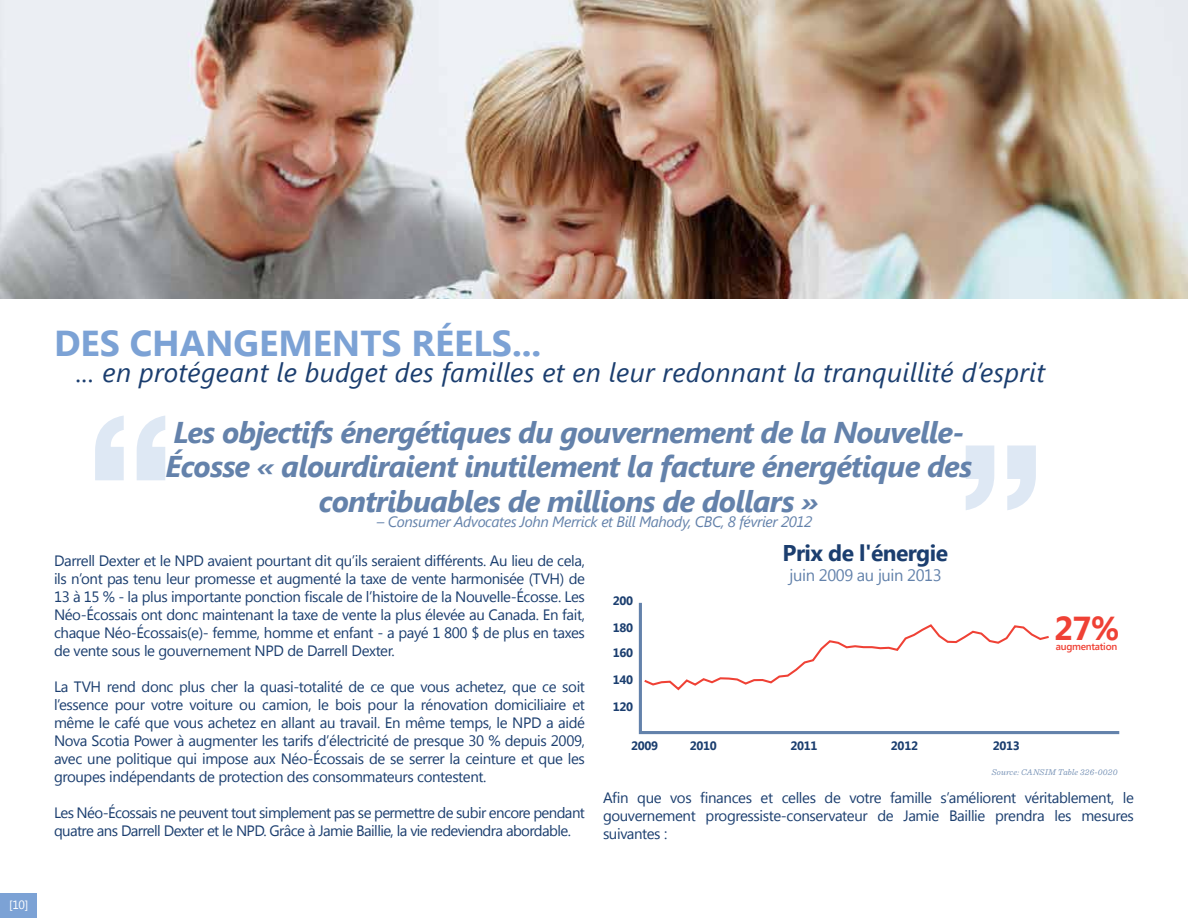
<style>
.page{position:relative;width:1188px;height:918px;background:#fff}
.page>*{position:absolute;margin:0;border:0;box-sizing:border-box;transform-origin:0 0}
.t1{font:800 180px "Helvetica Neue LT Std";color:#7ca2d5}
.t2{font:700 36px "Segoe UI";color:#7ca2d5}
.t3{font:700 33.15px "Segoe UI";color:#ef4135}
.t4{font:italic 700 30px/34.5px "Segoe UI";letter-spacing:-.025em;color:#6482ab;text-align:center}
.t5{font:italic 27px "Segoe UI";letter-spacing:.01em;color:#1b3e6f}
.t6{font:700 22.8px "Segoe UI";letter-spacing:-.025em;color:#1b3e6f}
.t7{font:16.5px "Segoe UI";letter-spacing:-.025em;color:#6382ab}
.t8{font:15px/18px "Segoe UI";letter-spacing:-.04em;color:#1b3e6f;text-align:justify}
.t9{font:italic 15px "Segoe UI";letter-spacing:-.025em;color:#6482ab}
.t10{font:700 12.15px/25.3px "Segoe UI";letter-spacing:-.025em;color:#1b3e6f}
.t11{font:12px "Segoe UI";color:#fff}
.t12{font:600 10.05px "Segoe UI";letter-spacing:-.025em;color:#ef4135}
.t13{font:italic 300 8.7px "Sentinel";letter-spacing:.025em;color:#6382ab}
</style>
<div class="page">
<img style="left:0;top:0;width:1188px;height:299px">
<svg style="left:638px;top:602px;width:482px;height:133px"></svg>
<div style="left:0;top:893px;width:37px;height:25px;background:#7ca2d5"></div>
<p class="t11" style="left:9px;top:896px;width:21px">[10]</p>
<h2 class="t2" style="left:54px;top:318px;width:489px">DES CHANGEMENTS RÉELS...</h2>
<h3 class="t5" style="left:76px;top:354px;width:970px">... en protégeant le budget des familles et en leur redonnant la tranquillité d’esprit</h3>
<h1 class="t1" style="left:85px;top:373px;width:91px">“</h1>
<h3 class="t4" style="left:166px;top:413px;width:808px">Les objectifs énergétiques du gouvernement de la Nouvelle-<br>Écosse « alourdiraient inutilement la facture énergétique des contribuables de millions de dollars »</h3>
<p class="t9" style="left:377px;top:511px;width:437px">– Consumer Advocates John Merrick et Bill Mahody, CBC, 8 février 2012</p>
<h3 class="t6" style="left:783px;top:536px;width:167px">PRIX DE L'ÉNERGIE</h3>
<h1 class="t1" style="left:956px;top:403px;width:91px">”</h1>
<p class="t8" style="left:54px;top:551px;width:533px">Darrell Dexter et le NPD avaient pourtant dit qu’ils seraient différents. Au lieu de cela, ils n’ont pas tenu leur promesse et augmenté la taxe de vente harmonisée (TVH) de 13 à 15 % - la plus importante ponction fiscale de l’histoire de la Nouvelle-Écosse. Les Néo-Écossais ont donc maintenant la taxe de vente la plus élevée au Canada. En fait, chaque Néo-Écossais(e)- femme, homme et enfant - a payé 1 800 $ de plus en taxes de vente sous le gouvernement NPD de Darrell Dexter.</p>
<p class="t8" style="left:54px;top:677px;width:533px">La TVH rend donc plus cher la quasi-totalité de ce que vous achetez, que ce soit l’essence pour votre voiture ou camion, le bois pour la rénovation domiciliaire et même le café que vous achetez en allant au travail. En même temps, le NPD a aidé Nova Scotia Power à augmenter les tarifs d’électricité de presque 30 % depuis 2009, avec une politique qui impose aux Néo-Écossais de se serrer la ceinture et que les groupes indépendants de protection des consommateurs contestent.</p>
<p class="t8" style="left:54px;top:803px;width:533px">Les Néo-Écossais ne peuvent tout simplement pas se permettre de subir encore pendant quatre ans Darrell Dexter et le NPD. Grâce à Jamie Baillie, la vie redeviendra abordable.</p>
<p class="t7" style="left:790px;top:564px;width:154px">juin 2009 au juin 2013</p>
<p class="t10" style="left:613px;top:587px;width:22px">200</p>
<p class="t10" style="left:613px;top:614px;width:22px">180<br>160</p>
<p class="t10" style="left:613px;top:666px;width:22px">140</p>
<p class="t10" style="left:613px;top:693px;width:22px">120</p>
<p class="t10" style="left:631px;top:732px;width:29px">2009</p>
<p class="t10" style="left:690px;top:732px;width:29px">2010</p>
<p class="t10" style="left:791px;top:732px;width:29px">2011</p>
<p class="t10" style="left:891px;top:732px;width:29px">2012</p>
<p class="t10" style="left:993px;top:732px;width:29px">2013</p>
<h3 class="t3" style="left:1054px;top:605px;width:67px">27%</h3>
<p class="t12" style="left:1056px;top:639px;width:63px">augmentation</p>
<p class="t13" style="left:992px;top:766px;width:127px">Source: CANSIM Table 326-0020</p>
<p class="t8" style="left:603px;top:788px;width:533px">Afin que vos finances et celles de votre famille s’améliorent véritablement, le gouvernement progressiste-conservateur de Jamie Baillie prendra les mesures suivantes :</p>
</div>
